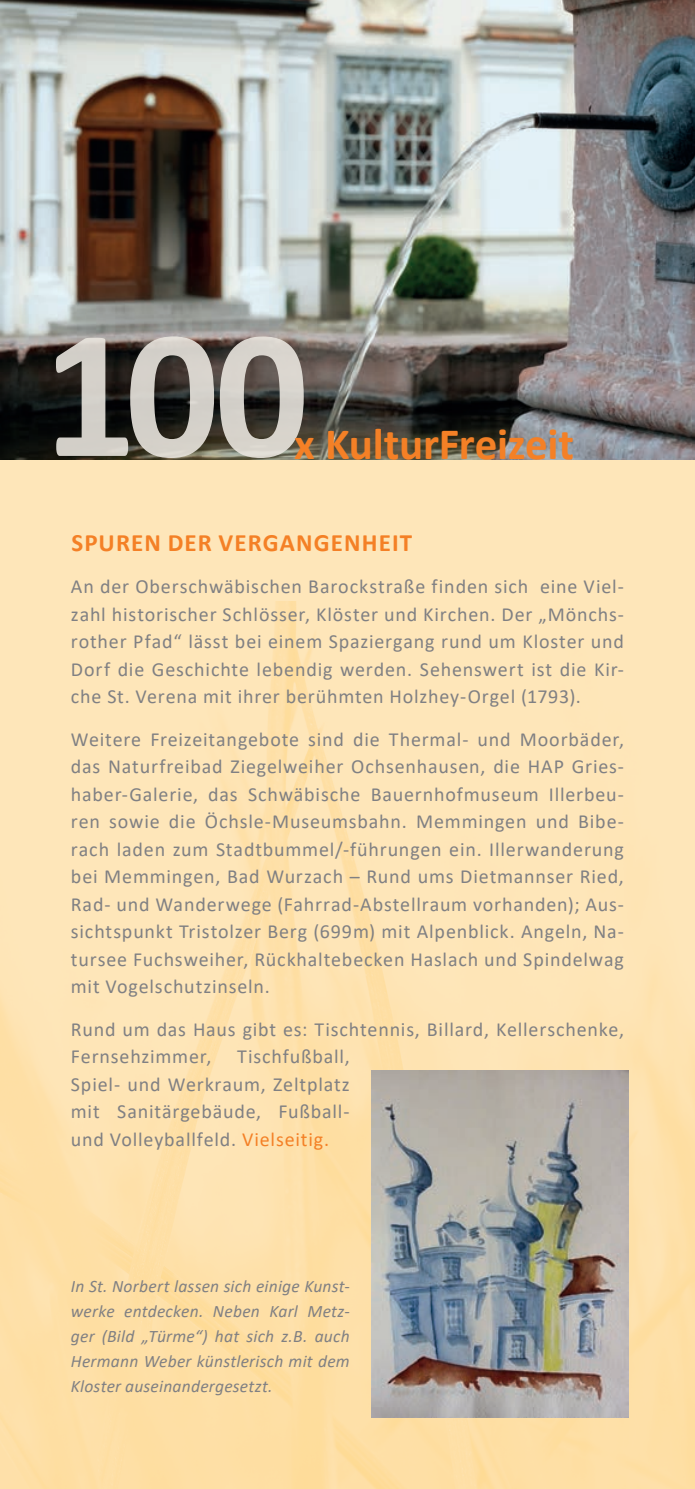
<style>
.page{position:relative;width:695px;height:1489px;background:#fff}
.page>*{position:absolute;margin:0;border:0;box-sizing:border-box;transform-origin:0 0}
.t1{font:700 185.5px "Calibri";color:#e9e5de}
.t2{font:700 45px "Calibri";letter-spacing:-.005em;color:#f48026}
.t3{font:700 25px "Calibri";letter-spacing:.045em;color:#f48026}
.t4{font:20px/27.5px "Calibri";letter-spacing:.04em;color:#808083;text-align:justify}
.t5{font:italic 17.5px/25px "Calibri";letter-spacing:.01em;color:#808083;text-align:justify}
.s1{color:#f48026}
</style>
<div class="page">
<div style="left:0;top:0;width:694px;height:1488px;background:#fee6b9"></div>
<img style="left:0;top:601px;width:694px;height:887px">
<img style="left:0;top:0;width:694px;height:459px">
<img style="left:371px;top:1070px;width:257px;height:347px">
<h1 class="t1" style="left:43px;top:263px;width:268px">100</h1>
<p class="t2" style="left:294px;top:412px;width:281px">x KulturFreizeit</p>
<p class="t3" style="left:71px;top:524px;width:342px">SPUREN DER VERGANGENHEIT</p>
<p class="t4" style="left:71px;top:572px;width:554px">An der Oberschwäbischen Barockstraße finden sich eine Viel&shy;zahl historischer Schlösser, Klöster und Kirchen. Der „Mönchs&shy;rother Pfad“ lässt bei einem Spaziergang rund um Kloster und Dorf die Geschichte lebendig werden. Sehenswert ist die Kir&shy;che St. Verena mit ihrer berühmten Holzhey-Orgel (1793).</p>
<p class="t4" style="left:71px;top:724px;width:554px">Weitere Freizeitangebote sind die Thermal- und Moorbäder, das Naturfreibad Ziegelweiher Ochsenhausen, die HAP Gries&shy;haber-Galerie, das Schwäbische Bauernhofmuseum Illerbeu&shy;ren sowie die Öchsle-Museumsbahn. Memmingen und Bibe&shy;rach laden zum Stadtbummel/-führungen ein. Illerwanderung bei Memmingen, Bad Wurzach – Rund ums Dietmannser Ried, Rad- und Wanderwege (Fahrrad-Abstellraum vorhanden); Aus&shy;sichtspunkt Tristolzer Berg (699m) mit Alpenblick. Angeln, Na&shy;tursee Fuchsweiher, Rückhaltebecken Haslach und Spindelwag mit Vogelschutzinseln.</p>
<p class="t4" style="left:71px;top:1014px;width:554px">Rund um das Haus gibt es: Tischtennis, Billard, Kellerschenke,<br>Fernsehzimmer,</p>
<p class="t4" style="left:71px;top:1042px;width:280px;text-indent:166px">Tischfußball, Spiel- und Werkraum, Zeltplatz mit Sanitärgebäude, Fußball&shy;und Volleyballfeld. <span class="s1">Vielseitig.</span></p>
<p class="t5" style="left:71px;top:1272px;width:280px">In St. Norbert lassen sich einige Kunst&shy;werke entdecken. Neben Karl Metz&shy;ger (Bild „Türme“) hat sich z.B. auch Hermann Weber künstlerisch mit dem Kloster auseinandergesetzt.</p>
</div>
